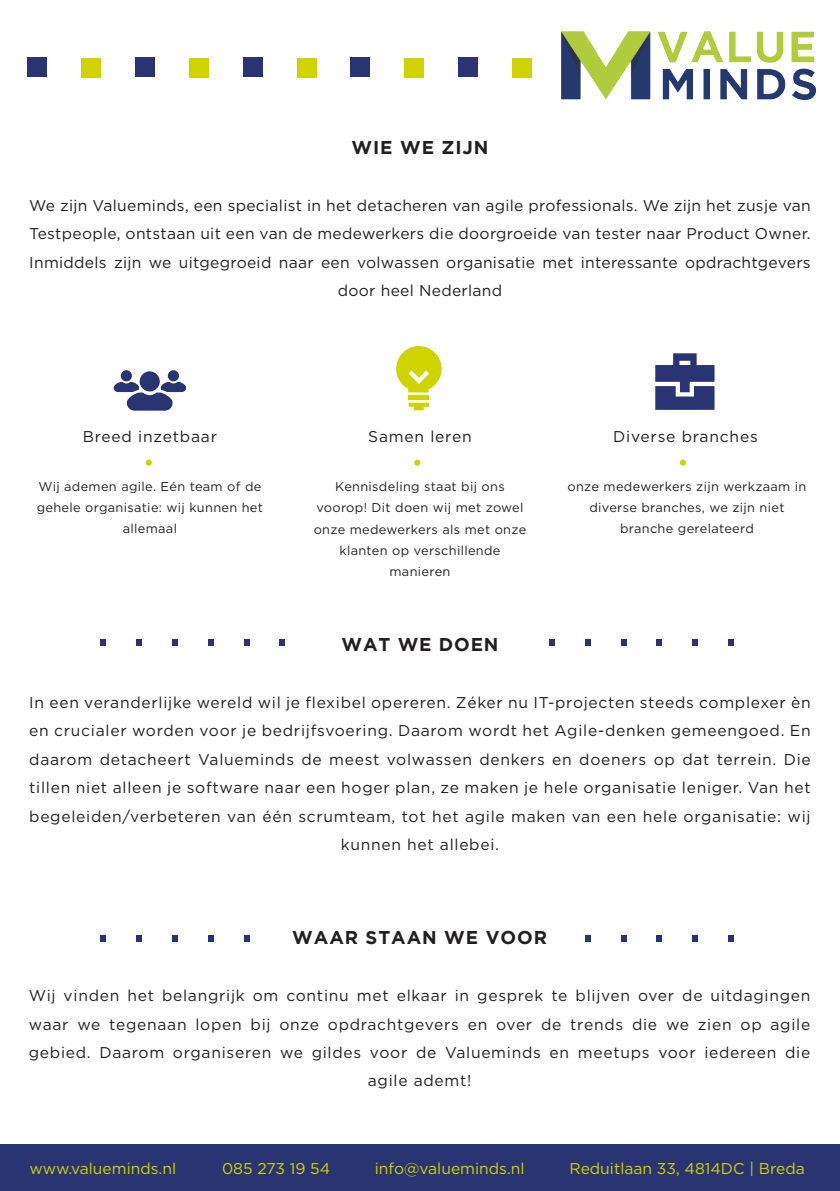
<style>
.page{position:relative;width:840px;height:1191px;background:#fff}
.page>*{position:absolute;margin:0;border:0;box-sizing:border-box;transform-origin:0 0}
.t1{font:700 18.4px "Gotham";letter-spacing:.05em;color:#231f20}
.t2{font:15.6px/28.4px "Gotham";letter-spacing:.045em;color:#231f20;text-align:center}
.t3{font:15.6px/28.4px "Gotham";letter-spacing:.02em;color:#231f20;text-align:center}
.t4{font:15.6px "Gotham";color:#cfd400}
.t5{font:12.8px/21.2px "Gotham";letter-spacing:.025em;color:#231f20;text-align:center}
</style>
<div class="page">
<div style="left:0;top:1144px;width:839px;height:47px;background:#2a3472"></div>
<img style="left:561px;top:31px;width:253px;height:68px">
<div style="left:27px;top:57px;width:20px;height:20px;background:#2a3472"></div>
<div style="left:81px;top:58px;width:20px;height:20px;background:#cfd400"></div>
<div style="left:135px;top:57px;width:20px;height:20px;background:#2a3472"></div>
<div style="left:189px;top:58px;width:20px;height:20px;background:#cfd400"></div>
<div style="left:243px;top:57px;width:19px;height:20px;background:#2a3472"></div>
<div style="left:296px;top:58px;width:20px;height:20px;background:#cfd400"></div>
<div style="left:350px;top:57px;width:20px;height:20px;background:#2a3472"></div>
<div style="left:404px;top:58px;width:20px;height:20px;background:#cfd400"></div>
<div style="left:458px;top:57px;width:20px;height:20px;background:#2a3472"></div>
<div style="left:512px;top:58px;width:19px;height:20px;background:#cfd400"></div>
<hr style="left:408px;top:396px;width:21px;height:4px;background:#cfd400">
<svg style="left:408px;top:403px;width:21px;height:7px"></svg>
<svg style="left:396px;top:346px;width:45px;height:46px"></svg>
<svg style="left:655px;top:353px;width:59px;height:57px"></svg>
<div style="left:139px;top:371px;width:21px;height:20px;background:#2a3472;border-radius:50%"></div>
<div style="left:168px;top:370px;width:11px;height:11px;background:#2a3472;border-radius:50%"></div>
<div style="left:121px;top:370px;width:11px;height:11px;background:#2a3472;border-radius:50%"></div>
<svg style="left:114px;top:382px;width:72px;height:29px"></svg>
<div style="left:146px;top:459px;width:6px;height:7px;background:#cfd400;border-radius:50%"></div>
<div style="left:414px;top:459px;width:6px;height:7px;background:#cfd400;border-radius:50%"></div>
<svg style="left:679px;top:459px;width:6px;height:7px"></svg>
<svg style="left:100px;top:639px;width:6px;height:6px"></svg>
<svg style="left:136px;top:640px;width:6px;height:6px"></svg>
<svg style="left:172px;top:639px;width:6px;height:6px"></svg>
<svg style="left:208px;top:640px;width:5px;height:6px"></svg>
<svg style="left:244px;top:639px;width:5px;height:6px"></svg>
<svg style="left:279px;top:640px;width:6px;height:6px"></svg>
<svg style="left:549px;top:640px;width:5px;height:6px"></svg>
<svg style="left:585px;top:639px;width:5px;height:6px"></svg>
<svg style="left:621px;top:640px;width:5px;height:6px"></svg>
<svg style="left:656px;top:639px;width:6px;height:6px"></svg>
<svg style="left:692px;top:640px;width:5px;height:6px"></svg>
<svg style="left:728px;top:639px;width:5px;height:6px"></svg>
<svg style="left:100px;top:935px;width:6px;height:6px"></svg>
<svg style="left:136px;top:935px;width:6px;height:6px"></svg>
<svg style="left:172px;top:935px;width:6px;height:6px"></svg>
<svg style="left:208px;top:935px;width:5px;height:6px"></svg>
<svg style="left:244px;top:935px;width:5px;height:6px"></svg>
<svg style="left:585px;top:935px;width:5px;height:6px"></svg>
<svg style="left:621px;top:935px;width:5px;height:6px"></svg>
<svg style="left:656px;top:935px;width:6px;height:6px"></svg>
<svg style="left:692px;top:935px;width:5px;height:6px"></svg>
<svg style="left:728px;top:935px;width:5px;height:6px"></svg>
<p class="t1" style="left:351px;top:137px;width:138px">WIE WE ZIJN</p>
<p class="t3" style="left:29px;top:191px;width:782px">We zijn Valueminds, een specialist in het detacheren van agile professionals. We zijn het zusje van Testpeople, ontstaan uit een van de medewerkers die doorgroeide van tester naar Product Owner.<br>Inmiddels zijn we uitgegroeid naar een volwassen organisatie met interessante opdrachtgevers door heel Nederland</p>
<p class="t2" style="left:83px;top:421px;width:136px">Breed inzetbaar</p>
<p class="t2" style="left:368px;top:421px;width:105px">Samen leren</p>
<p class="t2" style="left:612px;top:421px;width:146px">Diverse branches</p>
<p class="t5" style="left:37px;top:475px;width:228px">Wij ademen agile. Eén team of de gehele organisatie: wij kunnen het allemaal</p>
<p class="t5" style="left:567px;top:475px;width:240px">onze medewerkers zijn werkzaam in diverse branches, we zijn niet branche gerelateerd</p>
<p class="t5" style="left:313px;top:475px;width:214px">Kennisdeling staat bij ons voorop! Dit doen wij met zowel onze medewerkers als met onze klanten op verschillende manieren</p>
<p class="t1" style="left:341px;top:634px;width:158px">WAT WE DOEN</p>
<p class="t2" style="left:29px;top:688px;width:782px">In een veranderlijke wereld wil je flexibel opereren. Zéker nu IT-projecten steeds complexer èn en crucialer worden voor je bedrijfsvoering. Daarom wordt het Agile-denken gemeengoed. En daarom detacheert Valueminds de meest volwassen denkers en doeners op dat terrein. Die tillen niet alleen je software naar een hoger plan, ze maken je hele organisatie leniger. Van het begeleiden/verbeteren van één scrumteam, tot het agile maken van een hele organisatie: wij kunnen het allebei.</p>
<p class="t1" style="left:292px;top:927px;width:256px">WAAR STAAN WE VOOR</p>
<p class="t2" style="left:29px;top:981px;width:782px">Wij vinden het belangrijk om continu met elkaar in gesprek te blijven over de uitdagingen waar we tegenaan lopen bij onze opdrachtgevers en over de trends die we zien op agile gebied. Daarom organiseren we gildes voor de Valueminds en meetups voor iedereen die agile ademt!</p>
<p class="t4" style="left:30px;top:1160px;width:148px">www.valueminds.nl</p>
<p class="t4" style="left:222px;top:1160px;width:110px">085 273 19 54</p>
<p class="t4" style="left:374px;top:1160px;width:151px">info@valueminds.nl</p>
<p class="t4" style="left:569px;top:1160px;width:237px">Reduitlaan 33, 4814DC | Breda</p>
</div>
